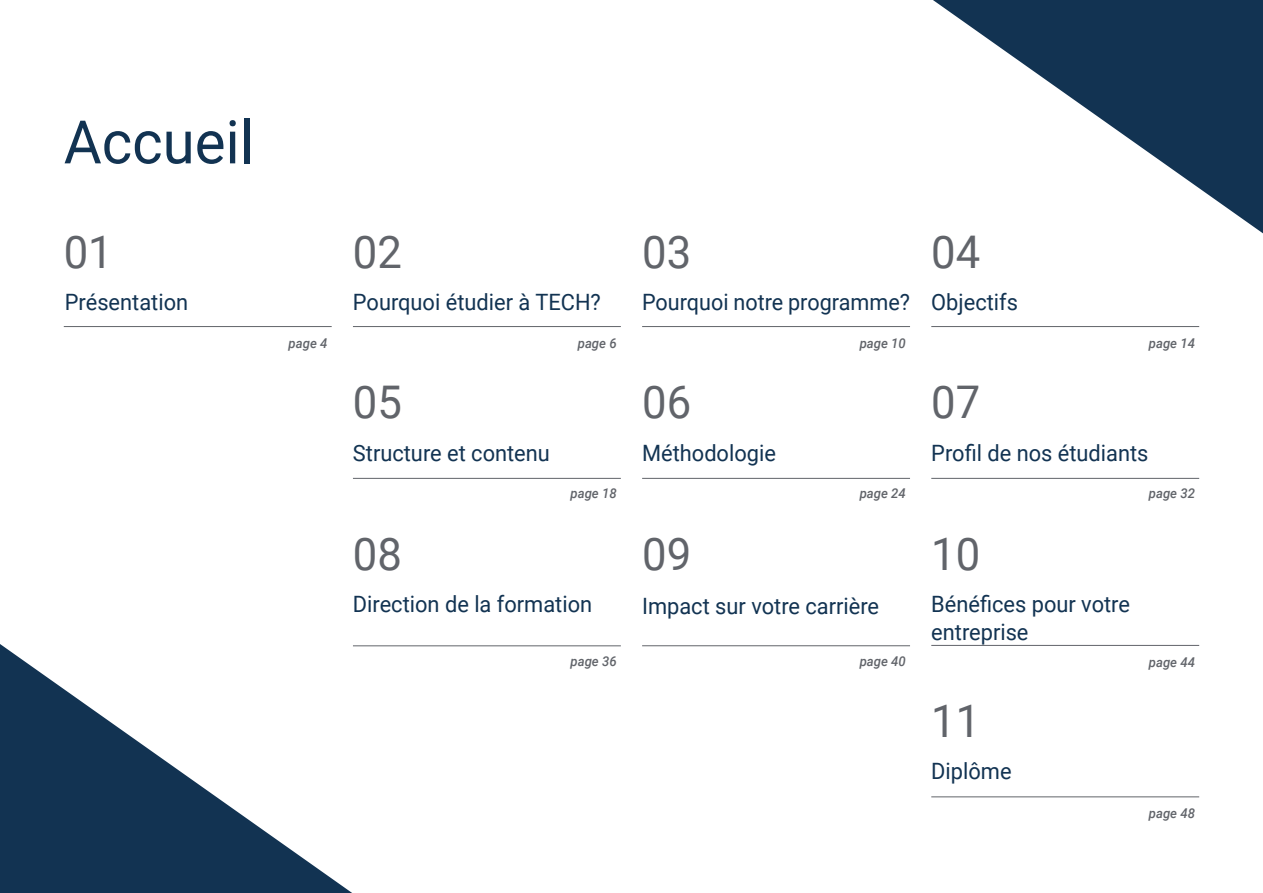
<style>
.page{position:relative;width:1263px;height:893px;background:#fff}
.page>*{position:absolute;margin:0;border:0;box-sizing:border-box;transform-origin:0 0}
.t1{font:60px "Roboto";color:#123352}
.t2{font:45px "Roboto";color:#61646a}
.t3{font:22.5px/28.5px "Roboto";color:#123352}
.t4{font:22.5px "Roboto";color:#123352;scale:.96 1}
.t5{font:italic 500 13.5px "Roboto";color:#61646a}
</style>
<div class="page">
<hr style="left:64px;top:326px;width:268px;height:1px;background:#61646a">
<hr style="left:353px;top:478px;width:268px;height:1px;background:#61646a">
<hr style="left:353px;top:645px;width:268px;height:1px;background:#61646a">
<hr style="left:353px;top:326px;width:268px;height:1px;background:#61646a">
<hr style="left:642px;top:478px;width:268px;height:1px;background:#61646a">
<hr style="left:642px;top:645px;width:268px;height:1px;background:#61646a">
<hr style="left:642px;top:326px;width:268px;height:1px;background:#61646a">
<hr style="left:931px;top:478px;width:268px;height:1px;background:#61646a">
<hr style="left:931px;top:326px;width:268px;height:1px;background:#61646a">
<svg style="left:0;top:644px;width:352px;height:249px"></svg>
<svg style="left:933px;top:0;width:330px;height:233px"></svg>
<hr style="left:931px;top:645px;width:268px;height:1px;background:#61646a">
<hr style="left:931px;top:796px;width:268px;height:1px;background:#61646a">
<h1 class="t1" style="left:64px;top:100px;width:191px">Accueil</h1>
<h2 class="t2" style="left:64px;top:220px;width:51px">01</h2>
<h2 class="t2" style="left:353px;top:220px;width:51px">02</h2>
<h2 class="t2" style="left:642px;top:220px;width:51px">03</h2>
<h2 class="t2" style="left:931px;top:220px;width:51px">04</h2>
<p class="t3" style="left:65px;top:287px;width:125px">Présentation</p>
<p class="t3" style="left:931px;top:287px;width:88px">Objectifs</p>
<p class="t3" style="left:353px;top:287px;width:249px">Pourquoi étudier à TECH?</p>
<p class="t4" style="left:642px;top:286px;width:280px">Pourquoi notre programme?</p>
<p class="t5" style="left:289px;top:333px;width:40px">page 4</p>
<h2 class="t2" style="left:353px;top:371px;width:51px">05</h2>
<p class="t5" style="left:578px;top:333px;width:40px">page 6</p>
<h2 class="t2" style="left:642px;top:371px;width:51px">06</h2>
<p class="t5" style="left:860px;top:333px;width:48px">page 10</p>
<h2 class="t2" style="left:931px;top:371px;width:51px">07</h2>
<p class="t5" style="left:1149px;top:333px;width:48px">page 14</p>
<p class="t3" style="left:353px;top:437px;width:198px">Structure et contenu</p>
<p class="t3" style="left:642px;top:437px;width:135px">Méthodologie</p>
<p class="t3" style="left:931px;top:437px;width:219px">Profil de nos étudiants</p>
<p class="t5" style="left:570px;top:484px;width:48px">page 18</p>
<p class="t5" style="left:860px;top:484px;width:48px">page 24</p>
<p class="t5" style="left:1149px;top:484px;width:48px">page 32</p>
<h2 class="t2" style="left:353px;top:522px;width:51px">08</h2>
<h2 class="t2" style="left:642px;top:522px;width:51px">09</h2>
<h2 class="t2" style="left:931px;top:522px;width:51px">10</h2>
<p class="t3" style="left:353px;top:588px;width:241px">Direction de la formation</p>
<p class="t3" style="left:642px;top:591px;width:238px">Impact sur votre carrière</p>
<p class="t3" style="left:931px;top:588px;width:200px">Bénéfices pour votre entreprise</p>
<p class="t5" style="left:570px;top:652px;width:48px">page 36</p>
<p class="t5" style="left:860px;top:652px;width:48px">page 40</p>
<p class="t5" style="left:1149px;top:652px;width:48px">page 44</p>
<h2 class="t2" style="left:931px;top:690px;width:51px">11</h2>
<p class="t3" style="left:931px;top:756px;width:82px">Diplôme</p>
<p class="t5" style="left:1149px;top:804px;width:48px">page 48</p>
</div>
